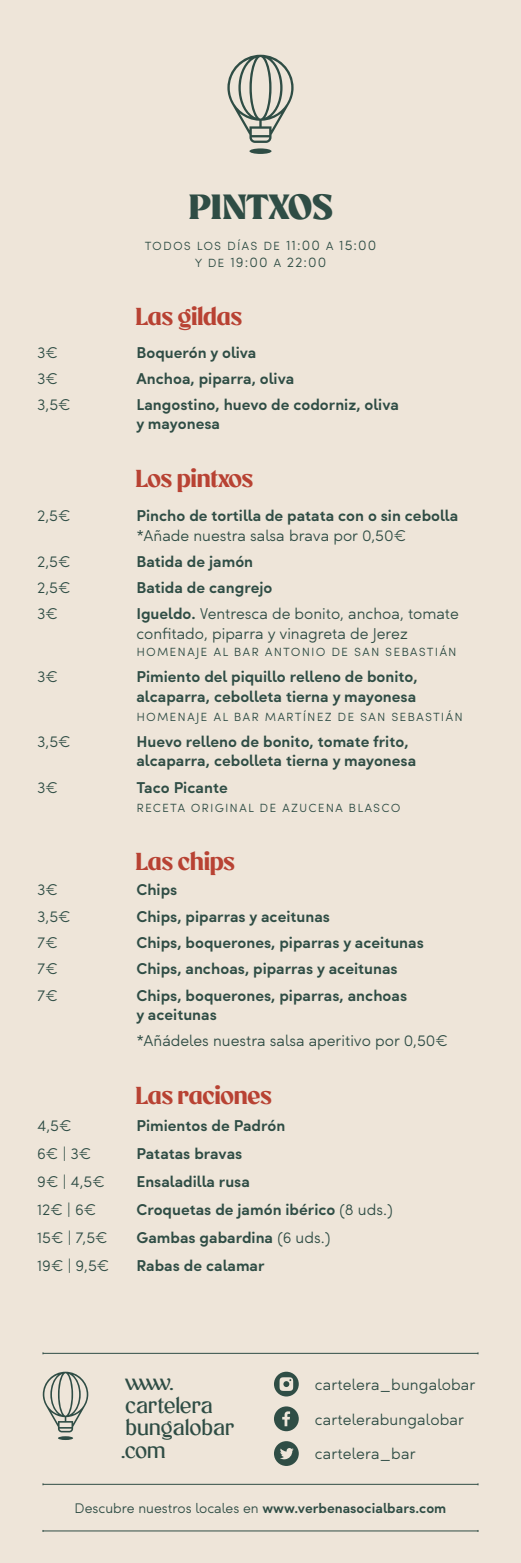
<style>
.page{position:relative;width:521px;height:1563px;background:#eee5d9}
.page>*{position:absolute;margin:0;border:0;box-sizing:border-box;transform-origin:0 0}
.t1{font:800 35px "Mr Banks";letter-spacing:-.025em;color:#2f4d45}
.t2{font:700 24.5px "Mr Banks";letter-spacing:-.02em;color:#b84233}
.t3{font:21.88px/22.8px "Mr Banks";letter-spacing:.01em;color:#2f4d45}
.t4{font:600 15.75px/19.2px "Sofia Pro";color:#2f4d45}
.t5{font:300 15.75px/19.2px "Sofia Pro";color:#2f4d45}
.t6{font:300 14px/17.5px "Sofia Pro";letter-spacing:.075em;color:#2f4d45;text-align:center}
.t7{font:300 14px "Sofia Pro";color:#2f4d45}
.s1{font-weight:600}
.s2{font-weight:300}
</style>
<div class="page">
<svg style="left:227px;top:55px;width:67px;height:99px"></svg>
<svg style="left:274px;top:1371px;width:25px;height:25px"></svg>
<svg style="left:274px;top:1441px;width:25px;height:25px"></svg>
<svg style="left:274px;top:1406px;width:25px;height:25px"></svg>
<svg style="left:43px;top:1371px;width:45px;height:69px"></svg>
<hr style="left:43px;top:1353px;width:435px;height:1px;background:#2f4d45">
<hr style="left:43px;top:1484px;width:435px;height:1px;background:#2f4d45">
<hr style="left:43px;top:1530px;width:435px;height:1px;background:#2f4d45">
<h1 class="t1" style="left:188px;top:184px;width:146px">PINTXOS</h1>
<p class="t6" style="left:145px;top:235px;width:233px">Todos los días de 11:00 a 15:00 y de 19:00 a 22:00</p>
<h2 class="t2" style="left:135px;top:301px;width:108px">Las gildas</h2>
<p class="t5" style="left:37px;top:341px;width:22px">3€</p>
<p class="t4" style="left:136px;top:341px;width:121px">Boquerón y oliva</p>
<p class="t5" style="left:37px;top:368px;width:22px">3€</p>
<p class="t4" style="left:136px;top:368px;width:159px">Anchoa, piparra, oliva</p>
<p class="t5" style="left:37px;top:394px;width:35px">3,5€</p>
<p class="t4" style="left:136px;top:394px;width:264px">Langostino, huevo de codorniz, oliva y mayonesa</p>
<h2 class="t2" style="left:135px;top:463px;width:119px">Los pintxos</h2>
<p class="t5" style="left:37px;top:505px;width:35px">2,5€</p>
<p class="t4" style="left:136px;top:505px;width:323px">Pincho de tortilla de patata con o sin cebolla</p>
<p class="t5" style="left:136px;top:524px;width:271px">*Añade nuestra salsa brava por 0,50€</p>
<p class="t5" style="left:37px;top:551px;width:35px">2,5€</p>
<p class="t4" style="left:136px;top:550px;width:118px">Batida de jamón</p>
<p class="t5" style="left:37px;top:577px;width:35px">2,5€</p>
<p class="t4" style="left:136px;top:577px;width:137px">Batida de cangrejo</p>
<p class="t5" style="left:37px;top:603px;width:22px">3€</p>
<p class="t5" style="left:136px;top:603px;width:324px"><span class="s1">Igueldo.</span> Ventresca de bonito, anchoa, tomate confitado, piparra y vinagreta de Jerez</p>
<p class="t6" style="left:136px;top:641px;width:322px">homenaje al Bar Antonio de San Sebastián</p>
<p class="t5" style="left:37px;top:666px;width:22px">3€</p>
<p class="t4" style="left:136px;top:666px;width:283px">Pimiento del piquillo relleno de bonito, alcaparra, cebolleta tierna y mayonesa</p>
<p class="t6" style="left:136px;top:706px;width:328px">homenaje al Bar martínez de San Sebastián</p>
<p class="t5" style="left:37px;top:731px;width:35px">3,5€</p>
<p class="t4" style="left:136px;top:731px;width:281px">Huevo relleno de bonito, tomate frito, alcaparra, cebolleta tierna y mayonesa</p>
<p class="t5" style="left:37px;top:776px;width:22px">3€</p>
<p class="t4" style="left:136px;top:776px;width:93px">Taco Picante</p>
<p class="t6" style="left:136px;top:797px;width:265px">Receta Original de Azucena Blasco</p>
<h2 class="t2" style="left:135px;top:845px;width:101px">Las chips</h2>
<p class="t5" style="left:37px;top:879px;width:22px">3€</p>
<p class="t4" style="left:136px;top:879px;width:42px">Chips</p>
<p class="t5" style="left:37px;top:905px;width:35px">3,5€</p>
<p class="t4" style="left:136px;top:905px;width:195px">Chips, piparras y aceitunas</p>
<p class="t5" style="left:37px;top:932px;width:22px">7€</p>
<p class="t4" style="left:136px;top:932px;width:289px">Chips, boquerones, piparras y aceitunas</p>
<p class="t5" style="left:37px;top:958px;width:22px">7€</p>
<p class="t4" style="left:136px;top:958px;width:263px">Chips, anchoas, piparras y aceitunas</p>
<p class="t5" style="left:37px;top:984px;width:22px">7€</p>
<p class="t4" style="left:136px;top:984px;width:272px">Chips, boquerones, piparras, anchoas y aceitunas</p>
<p class="t5" style="left:136px;top:1030px;width:313px">*Añádeles nuestra salsa aperitivo por 0,50€</p>
<h2 class="t2" style="left:135px;top:1079px;width:138px">Las raciones</h2>
<p class="t5" style="left:37px;top:1115px;width:36px">4,5€</p>
<p class="t4" style="left:136px;top:1115px;width:150px">Pimientos de Padrón</p>
<p class="t5" style="left:37px;top:1143px;width:56px">6€ | 3€</p>
<p class="t4" style="left:136px;top:1143px;width:107px">Patatas bravas</p>
<p class="t5" style="left:37px;top:1171px;width:69px">9€ | 4,5€</p>
<p class="t4" style="left:136px;top:1171px;width:115px">Ensaladilla rusa</p>
<p class="t5" style="left:37px;top:1199px;width:61px">12€ | 6€</p>
<p class="t4" style="left:136px;top:1199px;width:258px">Croquetas de jamón ibérico <span class="s2">(8 uds.)</span></p>
<p class="t5" style="left:37px;top:1227px;width:72px">15€ | 7,5€</p>
<p class="t4" style="left:136px;top:1227px;width:195px">Gambas gabardina <span class="s2">(6 uds.)</span></p>
<p class="t5" style="left:37px;top:1255px;width:74px">19€ | 9,5€</p>
<p class="t4" style="left:136px;top:1255px;width:130px">Rabas de calamar</p>
<h3 class="t3" style="left:121px;top:1371px;width:115px">www. cartelera bungalobar .com</h3>
<p class="t5" style="left:315px;top:1374px;width:162px">cartelera_bungalobar</p>
<p class="t5" style="left:315px;top:1408px;width:151px">cartelerabungalobar</p>
<p class="t5" style="left:315px;top:1443px;width:102px">cartelera_bar</p>
<p class="t7" style="left:75px;top:1497px;width:373px">Descubre nuestros locales en <span class="s1">www.verbenasocialbars.com</span></p>
</div>
